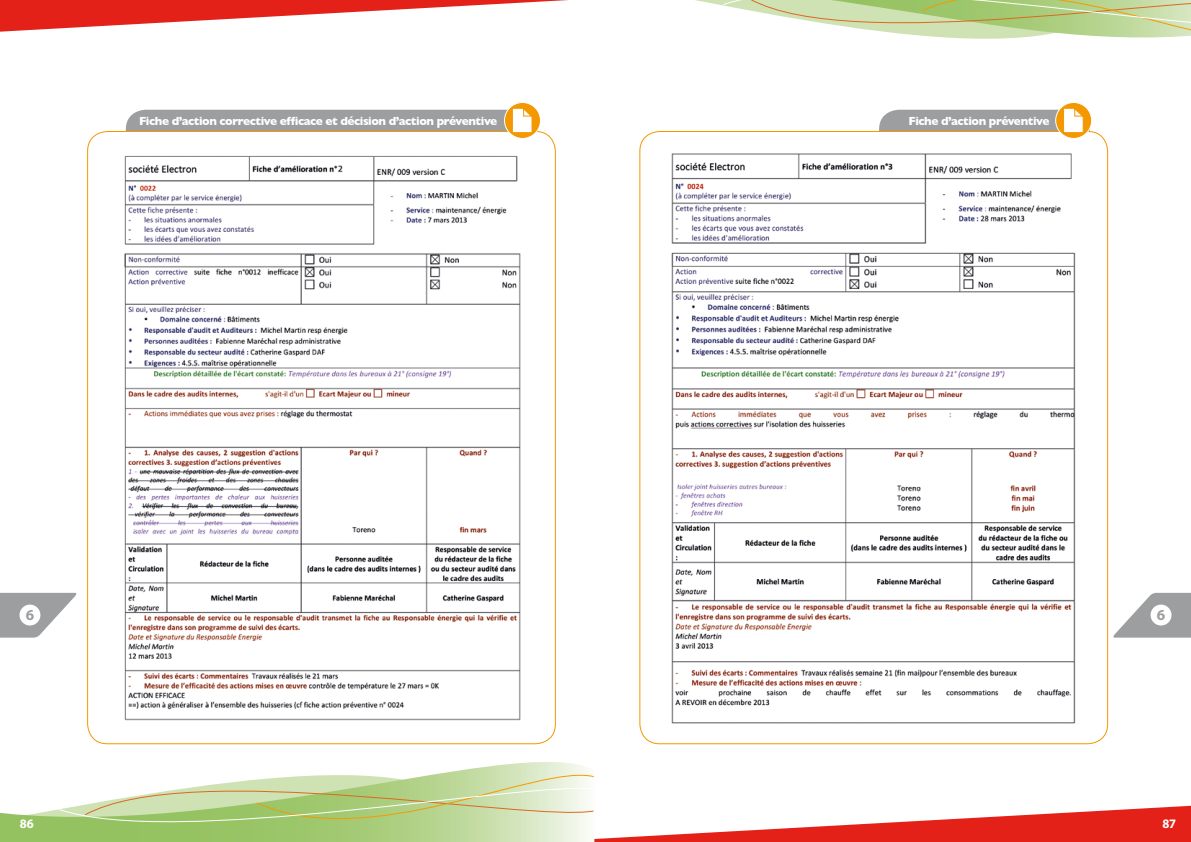
<style>
.page{position:relative;width:1191px;height:842px;background:#fff}
.page>*{position:absolute;margin:0;border:0;box-sizing:border-box;transform-origin:0 0}
.t1{font:700 15.3px "Myriad Pro";color:#9c9e9f}
.t2{font:700 13px "Myriad Pro";color:#fff}
.t3{font:700 12px "Gill Sans";letter-spacing:-.035em;color:#fff}
</style>
<div class="page">
<svg style="left:0;top:0;width:568px;height:32px"></svg>
<svg style="left:0;top:732px;width:555px;height:110px"></svg>
<svg style="left:58px;top:758px;width:1133px;height:84px"></svg>
<svg style="left:695px;top:0;width:496px;height:39px"></svg>
<svg style="left:1113px;top:593px;width:78px;height:45px"></svg>
<svg style="left:0;top:593px;width:77px;height:45px"></svg>
<div style="left:1150px;top:605px;width:21px;height:20px;background:#fff;border-radius:50%"></div>
<div style="left:20px;top:605px;width:20px;height:20px;background:#fff;border-radius:50%"></div>
<div style="left:126px;top:110px;width:411px;height:130px;background:#9c9e9f;border-radius:20px"></div>
<div style="left:879px;top:110px;width:211px;height:130px;background:#9c9e9f;border-radius:20px"></div>
<div style="left:88px;top:131px;width:467px;height:613px;background:#fff;border-radius:20px"></div>
<div style="left:640px;top:131px;width:467px;height:613px;background:#fff;border-radius:20px"></div>
<img style="left:124px;top:155px;width:397px;height:566px">
<img style="left:671px;top:153px;width:405px;height:571px">
<svg style="left:1055px;top:102px;width:36px;height:36px"></svg>
<div style="left:1055px;top:102px;width:37px;height:37px;border:1px solid #fff;border-radius:50%"></div>
<svg style="left:1062px;top:107px;width:22px;height:26px"></svg>
<svg style="left:504px;top:102px;width:36px;height:36px"></svg>
<div style="left:504px;top:102px;width:37px;height:37px;border:1px solid #fff;border-radius:50%"></div>
<svg style="left:511px;top:107px;width:22px;height:26px"></svg>
<p class="t3" style="left:139px;top:114px;width:360px">Fiche d’action corrective efficace et décision d’action préventive</p>
<p class="t3" style="left:908px;top:114px;width:142px">Fiche d’action préventive</p>
<p class="t1" style="left:26px;top:605px;width:10px">6</p>
<p class="t1" style="left:1156px;top:605px;width:10px">6</p>
<p class="t2" style="left:20px;top:815px;width:15px">86</p>
<p class="t2" style="left:1162px;top:815px;width:15px">87</p>
</div>
